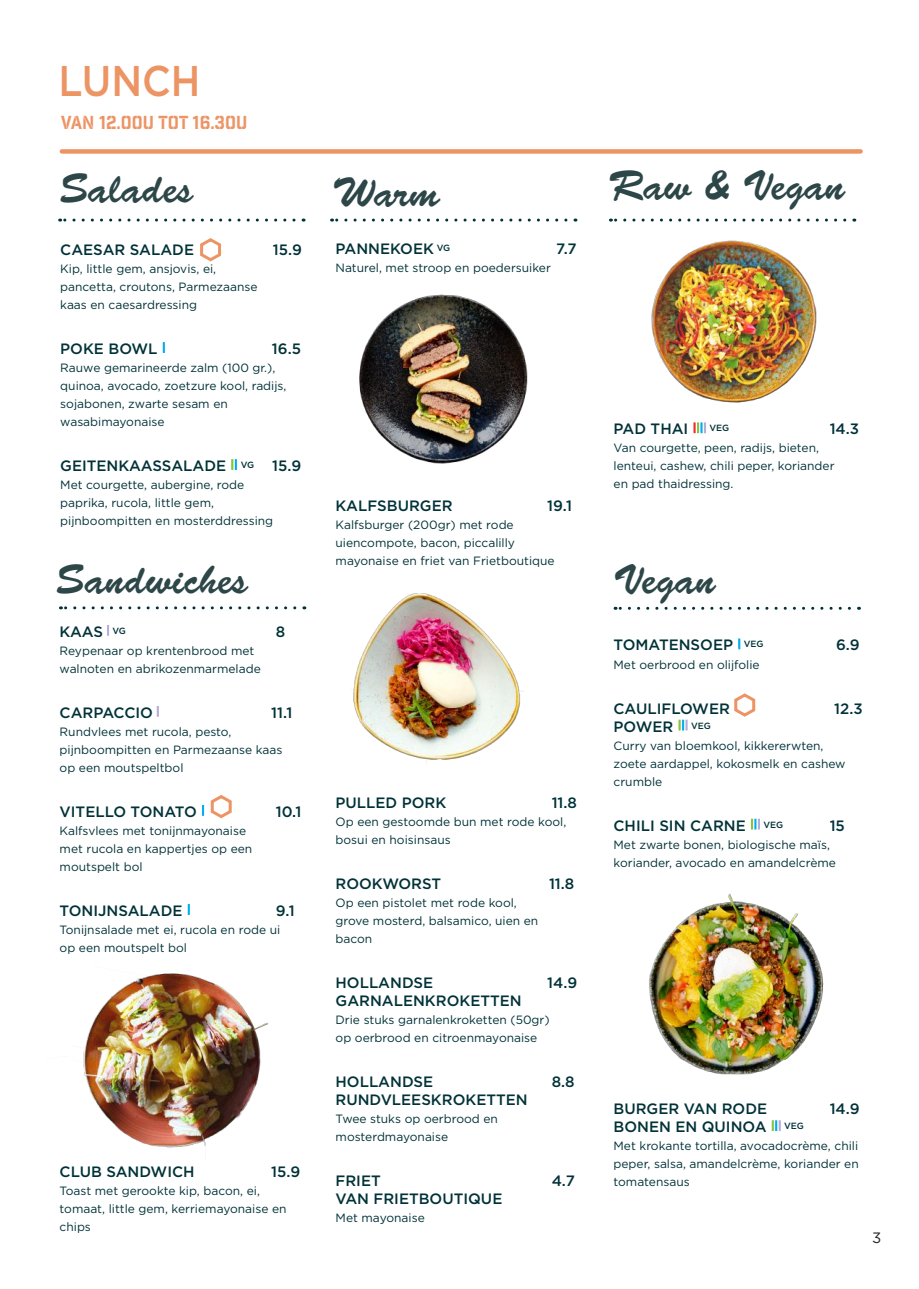
<style>
.page{position:relative;width:919px;height:1289px;background:#fff}
.page>*{position:absolute;margin:0;border:0;box-sizing:border-box;transform-origin:0 0}
.t1{font:500 42.9px "Gotham";color:#ed9465;scale:.91 1}
.t2{font:italic 42px "Brush Script Std";color:#2d4749}
.t3{font:18.3px "Industry Inc Stencil";color:#ed9465;scale:.94 1}
.t4{font:500 15px "Gotham";color:#013238}
.t5{font:15px "Gotham";color:#241f1f}
.t6{font:12px/18px "Gotham";color:#013238}
</style>
<div class="page">
<div style="left:62px;top:149px;width:798px;height:5px;background:#ed9465"></div>
<svg style="left:107px;top:625px;width:2px;height:10px"></svg>
<svg style="left:157px;top:706px;width:2px;height:10px"></svg>
<svg style="left:188px;top:904px;width:2px;height:10px"></svg>
<svg style="left:60px;top:606px;width:235px;height:3px"></svg>
<svg style="left:331px;top:218px;width:235px;height:3px"></svg>
<svg style="left:610px;top:218px;width:234px;height:3px"></svg>
<svg style="left:693px;top:422px;width:12px;height:11px"></svg>
<svg style="left:738px;top:638px;width:2px;height:11px"></svg>
<svg style="left:678px;top:719px;width:9px;height:11px"></svg>
<svg style="left:751px;top:818px;width:8px;height:11px"></svg>
<svg style="left:771px;top:1120px;width:9px;height:10px"></svg>
<svg style="left:60px;top:218px;width:234px;height:3px"></svg>
<svg style="left:163px;top:342px;width:2px;height:11px"></svg>
<svg style="left:231px;top:459px;width:6px;height:11px"></svg>
<svg style="left:615px;top:606px;width:234px;height:3px"></svg>
<svg style="left:202px;top:795px;width:30px;height:24px"></svg>
<svg style="left:200px;top:238px;width:21px;height:24px"></svg>
<svg style="left:734px;top:693px;width:22px;height:24px"></svg>
<img style="left:649px;top:893px;width:175px;height:182px">
<img style="left:359px;top:294px;width:169px;height:170px">
<img style="left:83px;top:973px;width:186px;height:175px">
<img style="left:351px;top:593px;width:173px;height:169px">
<img style="left:651px;top:240px;width:166px;height:163px">
<h1 class="t1" style="left:58px;top:52px;width:158px">LUNCH</h1>
<h3 class="t3" style="left:61px;top:112px;width:200px">VAN 12.00U tOT 16.30U</h3>
<h2 class="t2" style="left:61px;top:165px;width:146px">Salades</h2>
<p class="t4" style="left:60px;top:240px;width:135px">CAESAR SALADE</p>
<p class="t4" style="left:273px;top:240px;width:31px">15.9</p>
<p class="t6" style="left:60px;top:259px;width:199px">Kip, little gem, ansjovis, ei, pancetta, croutons, Parmezaanse kaas en caesardressing</p>
<p class="t4" style="left:60px;top:339px;width:107px">POKE BOWL <sup>|</sup></p>
<p class="t4" style="left:272px;top:339px;width:31px">16.5</p>
<p class="t6" style="left:60px;top:358px;width:228px">Rauwe gemarineerde zalm (100 gr.), quinoa, avocado, zoetzure kool, radijs, sojabonen, zwarte sesam en wasabimayonaise</p>
<p class="t4" style="left:60px;top:456px;width:242px">GEITENKAASSALADE <sup>|</sup><sup>|</sup> <sup>VG</sup> 15.9</p>
<p class="t6" style="left:60px;top:475px;width:214px">Met courgette, aubergine, rode paprika, rucola, little gem, pijnboompitten en mosterddressing</p>
<h2 class="t2" style="left:57px;top:556px;width:205px">Sandwiches</h2>
<p class="t4" style="left:60px;top:621px;width:68px">KAAS <sup>|</sup> <sup>VG</sup></p>
<p class="t4" style="left:276px;top:621px;width:11px">8</p>
<p class="t6" style="left:60px;top:641px;width:203px">Reypenaar op krentenbrood met walnoten en abrikozenmarmelade</p>
<p class="t4" style="left:60px;top:702px;width:101px">CARPACCIO <sup>|</sup></p>
<p class="t4" style="left:271px;top:702px;width:23px">11.1</p>
<p class="t6" style="left:60px;top:722px;width:224px">Rundvlees met rucola, pesto, pijnboompitten en Parmezaanse kaas op een moutspeltbol</p>
<p class="t4" style="left:60px;top:801px;width:147px">VITELLO TONATO <sup>|</sup></p>
<p class="t4" style="left:276px;top:801px;width:27px">10.1</p>
<p class="t6" style="left:60px;top:821px;width:194px">Kalfsvlees met tonijnmayonaise met rucola en kappertjes op een moutspelt bol</p>
<p class="t4" style="left:60px;top:900px;width:132px">TONIJNSALADE <sup>|</sup></p>
<p class="t4" style="left:276px;top:900px;width:20px">9.1</p>
<p class="t6" style="left:60px;top:920px;width:222px">Tonijnsalade met ei, rucola en rode ui op een moutspelt bol</p>
<p class="t4" style="left:60px;top:1161px;width:136px">CLUB SANDWICH</p>
<p class="t4" style="left:271px;top:1161px;width:31px">15.9</p>
<p class="t6" style="left:60px;top:1181px;width:228px">Toast met gerookte kip, bacon, ei, tomaat, little gem, kerriemayonaise en chips</p>
<h2 class="t2" style="left:336px;top:168px;width:117px">Warm</h2>
<p class="t4" style="left:335px;top:239px;width:116px">PANNEKOEK <sup>VG</sup></p>
<p class="t4" style="left:556px;top:239px;width:22px">7.7</p>
<p class="t6" style="left:335px;top:259px;width:217px">Naturel, met stroop en poedersuiker</p>
<p class="t4" style="left:335px;top:496px;width:118px">KALFSBURGER</p>
<p class="t4" style="left:547px;top:496px;width:26px">19.1</p>
<p class="t6" style="left:335px;top:515px;width:220px">Kalfsburger (200gr) met rode uiencompote, bacon, piccalilly mayonaise en friet van Frietboutique</p>
<p class="t4" style="left:335px;top:793px;width:112px">PULLED PORK</p>
<p class="t4" style="left:551px;top:793px;width:27px">11.8</p>
<p class="t6" style="left:335px;top:812px;width:232px">Op een gestoomde bun met rode kool, bosui en hoisinsaus</p>
<p class="t4" style="left:335px;top:874px;width:107px">ROOKWORST</p>
<p class="t4" style="left:549px;top:874px;width:27px">11.8</p>
<p class="t6" style="left:335px;top:893px;width:204px">Op een pistolet met rode kool, grove mosterd, balsamico, uien en bacon</p>
<p class="t4" style="left:335px;top:973px;width:99px">HOLLANDSE</p>
<p class="t4" style="left:547px;top:973px;width:32px">14.9</p>
<p class="t4" style="left:335px;top:991px;width:188px">GARNALENKROKETTEN</p>
<p class="t6" style="left:335px;top:1010px;width:215px">Drie stuks garnalenkroketten (50gr) op oerbrood en citroenmayonaise</p>
<p class="t4" style="left:335px;top:1072px;width:99px">HOLLANDSE</p>
<p class="t4" style="left:551px;top:1072px;width:24px">8.8</p>
<p class="t4" style="left:335px;top:1090px;width:194px">RUNDVLEESKROKETTEN</p>
<p class="t6" style="left:335px;top:1109px;width:164px">Twee stuks op oerbrood en mosterdmayonaise</p>
<p class="t4" style="left:335px;top:1171px;width:47px">FRIET</p>
<p class="t4" style="left:551px;top:1171px;width:25px">4.7</p>
<p class="t4" style="left:335px;top:1189px;width:168px">VAN FRIETBOUTIQUE</p>
<p class="t6" style="left:335px;top:1208px;width:91px">Met mayonaise</p>
<h2 class="t2" style="left:611px;top:162px;width:246px">Raw &amp; Vegan</h2>
<p class="t4" style="left:613px;top:419px;width:117px">PAD THAI <sup>|</sup><sup>|</sup><sup>|</sup><sup>|</sup> <sup>VEG</sup></p>
<p class="t4" style="left:829px;top:419px;width:31px">14.3</p>
<p class="t6" style="left:613px;top:439px;width:222px">Van courgette, peen, radijs, bieten, lenteui, cashew, chili peper, koriander en pad thaidressing.</p>
<h2 class="t2" style="left:616px;top:556px;width:113px">Vegan</h2>
<p class="t4" style="left:613px;top:635px;width:151px">TOMATENSOEP <sup>|</sup> <sup>VEG</sup></p>
<p class="t4" style="left:835px;top:635px;width:25px">6.9</p>
<p class="t6" style="left:613px;top:655px;width:148px">Met oerbrood en olijfolie</p>
<p class="t4" style="left:613px;top:698px;width:118px">CAULIFLOWER</p>
<p class="t4" style="left:834px;top:698px;width:30px">12.3</p>
<p class="t4" style="left:613px;top:716px;width:99px">POWER <sup>|</sup><sup>|</sup><sup>|</sup> <sup>VEG</sup></p>
<p class="t6" style="left:613px;top:736px;width:233px">Curry van bloemkool, kikkererwten, zoete aardappel, kokosmelk en cashew crumble</p>
<p class="t4" style="left:613px;top:815px;width:171px">CHILI SIN CARNE <sup>|</sup><sup>|</sup><sup>|</sup> <sup>VEG</sup></p>
<p class="t4" style="left:829px;top:815px;width:17px">15</p>
<p class="t6" style="left:613px;top:835px;width:224px">Met zwarte bonen, biologische maïs, koriander, avocado en amandelcrème</p>
<p class="t4" style="left:613px;top:1099px;width:155px">BURGER VAN RODE</p>
<p class="t4" style="left:829px;top:1099px;width:32px">14.9</p>
<p class="t4" style="left:613px;top:1117px;width:192px">BONEN EN QUINOA <sup>|</sup><sup>|</sup><sup>|</sup> <sup>VEG</sup></p>
<p class="t6" style="left:613px;top:1136px;width:247px;text-align:justify">Met krokante tortilla, avocadocrème, chili peper, salsa, amandelcrème, koriander en tomatensaus</p>
<p class="t5" style="left:872px;top:1227px;width:11px">3</p>
</div>
